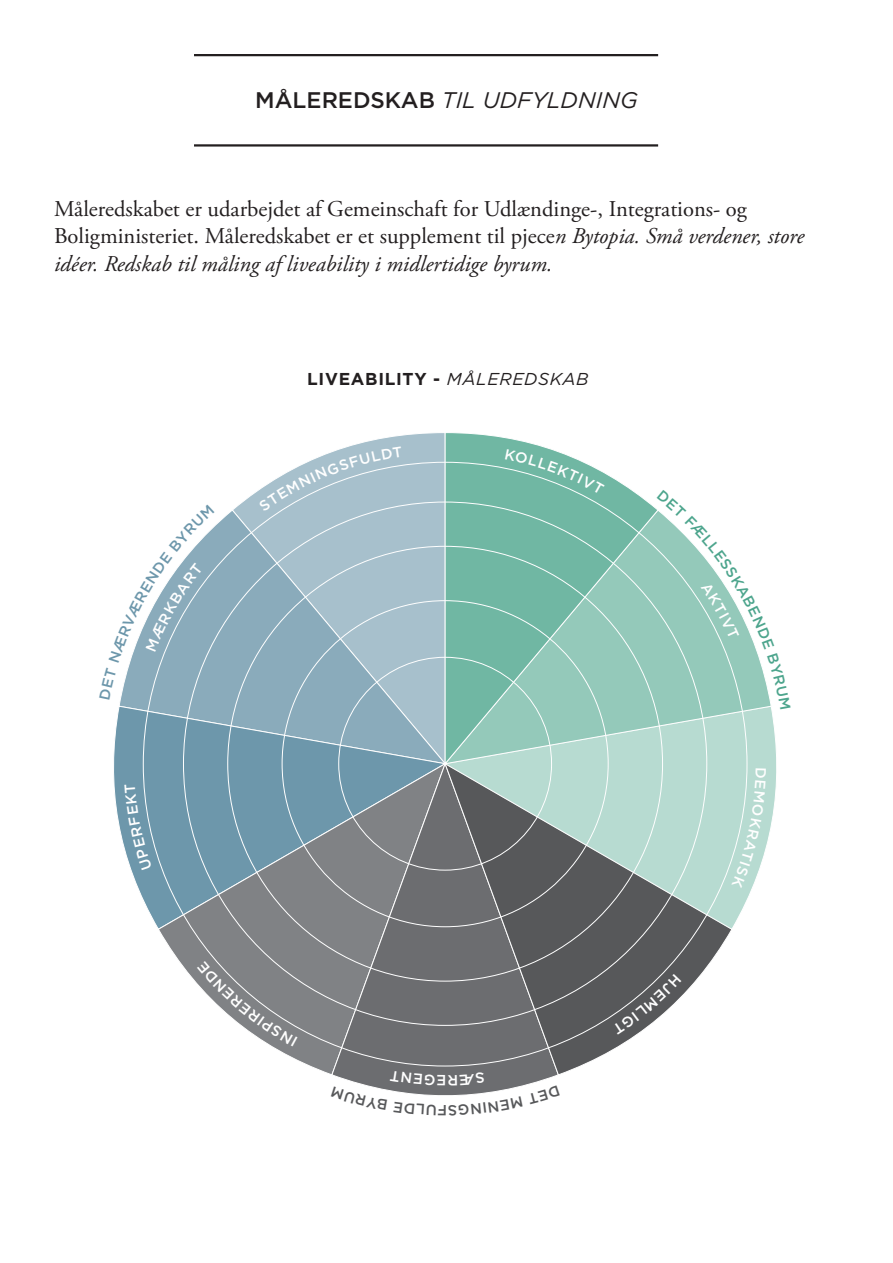
<style>
.page{position:relative;width:893px;height:1263px;background:#fff}
.page>*{position:absolute;margin:0;border:0;box-sizing:border-box;transform-origin:0 0}
.t1{font:22.5px/27px "Adobe Garamond Pro";color:#231f20}
.t2{font:italic 22.5px "Gotham";color:#231f20}
.t3{font:700 17.25px "Gotham";letter-spacing:.04em;color:#231f20}
.t4{font:500 14.7px "Gotham";color:#57585a}
.s1{font-weight:500;font-style:normal}
.s2{font-style:italic}
.s3{font-weight:400;font-style:italic}
</style>
<div class="page">
<svg style="left:233px;top:433px;width:212px;height:77px"></svg>
<svg style="left:120px;top:510px;width:324px;height:195px;background:#9db8c6"></svg>
<svg style="left:113px;top:705px;width:331px;height:222px;background:#8cadbc"></svg>
<svg style="left:158px;top:763px;width:173px;height:311px"></svg>
<svg style="left:331px;top:763px;width:113px;height:307px;background:#787e83"></svg>
<svg style="left:444px;top:930px;width:287px;height:144px"></svg>
<svg style="left:444px;top:715px;width:333px;height:215px;background:#92a4a0"></svg>
<svg style="left:444px;top:510px;width:328px;height:254px;background:#b7dad1"></svg>
<svg style="left:445px;top:433px;width:213px;height:331px;background:#8ec6b6"></svg>
<hr style="left:194px;top:54px;width:464px;height:2px;background:#231f20">
<hr style="left:194px;top:144px;width:464px;height:3px;background:#231f20">
<svg style="left:505px;top:449px;width:100px;height:45px;background:#86c2b1"></svg>
<svg style="left:732px;top:768px;width:34px;height:120px;background:#bdded5"></svg>
<svg style="left:612px;top:974px;width:70px;height:60px"></svg>
<svg style="left:197px;top:961px;width:101px;height:86px"></svg>
<svg style="left:125px;top:784px;width:27px;height:86px;background:#749caf"></svg>
<svg style="left:258px;top:446px;width:144px;height:65px"></svg>
<svg style="left:120px;top:510px;width:94px;height:189px"></svg>
<svg style="left:657px;top:490px;width:115px;height:220px"></svg>
<svg style="left:331px;top:1070px;width:229px;height:26px"></svg>
<p class="t2" style="left:255px;top:86px;width:384px"><span class="s1">MÅLEREDSKAB</span> TIL UDFYLDNING</p>
<p class="t1" style="left:54px;top:197px;width:752px">Måleredskabet er udarbejdet af Gemeinschaft for Udlændinge-, Integrations- og<br>Boligministeriet. Måleredskabet er et supplement til pjece<span class="s2">n Bytopia. Små verdener, store idéer. Redskab til måling af liveability i midlertidige byrum.</span></p>
<p class="t3" style="left:307px;top:367px;width:283px">LIVEABILITY - <span class="s3">MÅLEREDSKAB</span></p>
<p class="t4" style="left:447px;top:1120px;width:11px;rotate:-180deg">F</p>
</div>
